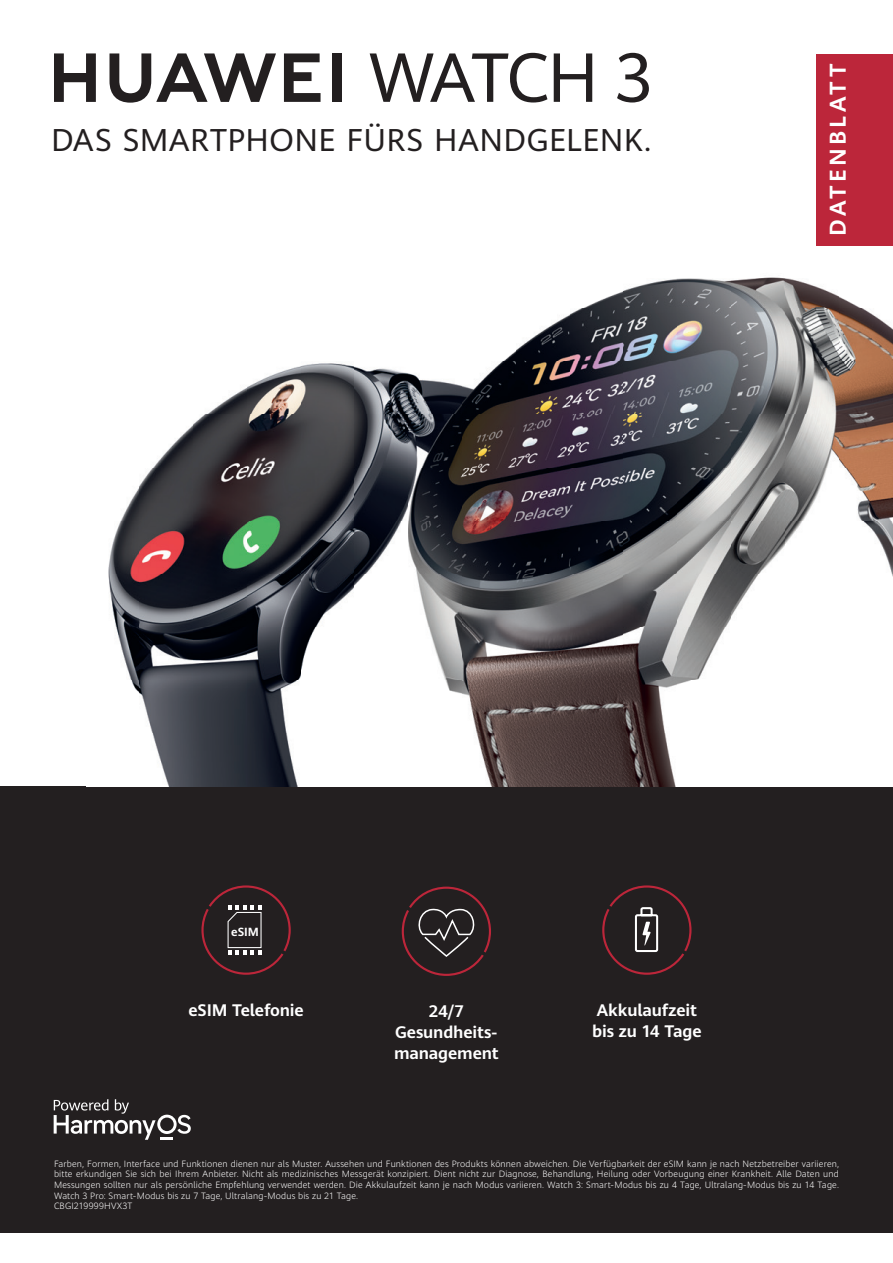
<style>
.page{position:relative;width:893px;height:1263px;background:#fff}
.page>*{position:absolute;margin:0;border:0;box-sizing:border-box;transform-origin:0 0}
.t1{font:31.05px "Huawei Sans";letter-spacing:.015em;color:#231f20}
.t2{font:700 22.5px "Huawei Sans";letter-spacing:.145em;color:#fff}
.t3{font:700 16.5px/21px "Huawei Sans";letter-spacing:-.01em;color:#fff;text-align:center}
.t4{font:700 11.7px "Huawei Sans";color:#fff}
.t5{font:300 9px/10.5px "Huawei Sans";letter-spacing:.015em;color:#fff}
</style>
<div class="page">
<div style="left:817px;top:54px;width:76px;height:191px;background:#bc263a"></div>
<div style="left:0;top:787px;width:893px;height:446px;background:#231f20"></div>
<svg style="left:402px;top:887px;width:89px;height:89px"></svg>
<svg style="left:201px;top:885px;width:90px;height:90px"></svg>
<svg style="left:602px;top:885px;width:89px;height:90px"></svg>
<img style="left:108px;top:277px;width:785px;height:510px">
<svg style="left:54px;top:1099px;width:137px;height:41px"></svg>
<svg style="left:54px;top:53px;width:42px;height:49px"></svg>
<svg style="left:284px;top:53px;width:37px;height:49px"></svg>
<div style="left:332px;top:53px;width:10px;height:49px;background:#231f20"></div>
<svg style="left:110px;top:53px;width:166px;height:50px"></svg>
<svg style="left:617px;top:53px;width:32px;height:50px"></svg>
<svg style="left:370px;top:53px;width:177px;height:50px"></svg>
<svg style="left:554px;top:53px;width:38px;height:49px"></svg>
<h1 class="t1" style="left:51px;top:118px;width:602px">DAS SMARTPHONE FÜRS HANDGELENK.</h1>
<h2 class="t2" style="left:822px;top:236px;width:174px;rotate:-90deg">DATENBLATT</h2>
<p class="t4" style="left:231px;top:924px;width:29px">eSIM</p>
<h3 class="t3" style="left:189px;top:999px;width:117px">eSIM Telefonie</h3>
<h3 class="t3" style="left:592px;top:999px;width:111px;text-align:left">Akkulaufzeit bis zu 14 Tage</h3>
<h3 class="t3" style="left:394px;top:1000px;width:106px">24/7<br>Gesundheits&shy;management</h3>
<p class="t5" style="left:54px;top:1158px;width:786px">Farben, Formen, Interface und Funktionen dienen nur als Muster. Aussehen und Funktionen des Produkts können abweichen. Die Verfügbarkeit der eSIM kann je nach Netzbetreiber variieren, bitte erkundigen Sie sich bei Ihrem Anbieter. Nicht als medizinisches Messgerät konzipiert. Dient nicht zur Diagnose, Behandlung, Heilung oder Vorbeugung einer Krankheit. Alle Daten und Messungen sollten nur als persönliche Empfehlung verwendet werden. Die Akkulaufzeit kann je nach Modus variieren. Watch 3: Smart-Modus bis zu 4 Tage, Ultralang-Modus bis zu 14 Tage.<br>Watch 3 Pro: Smart-Modus bis zu 7 Tage, Ultralang-Modus bis zu 21 Tage.<br>CBGI219999HVX3T</p>
</div>
